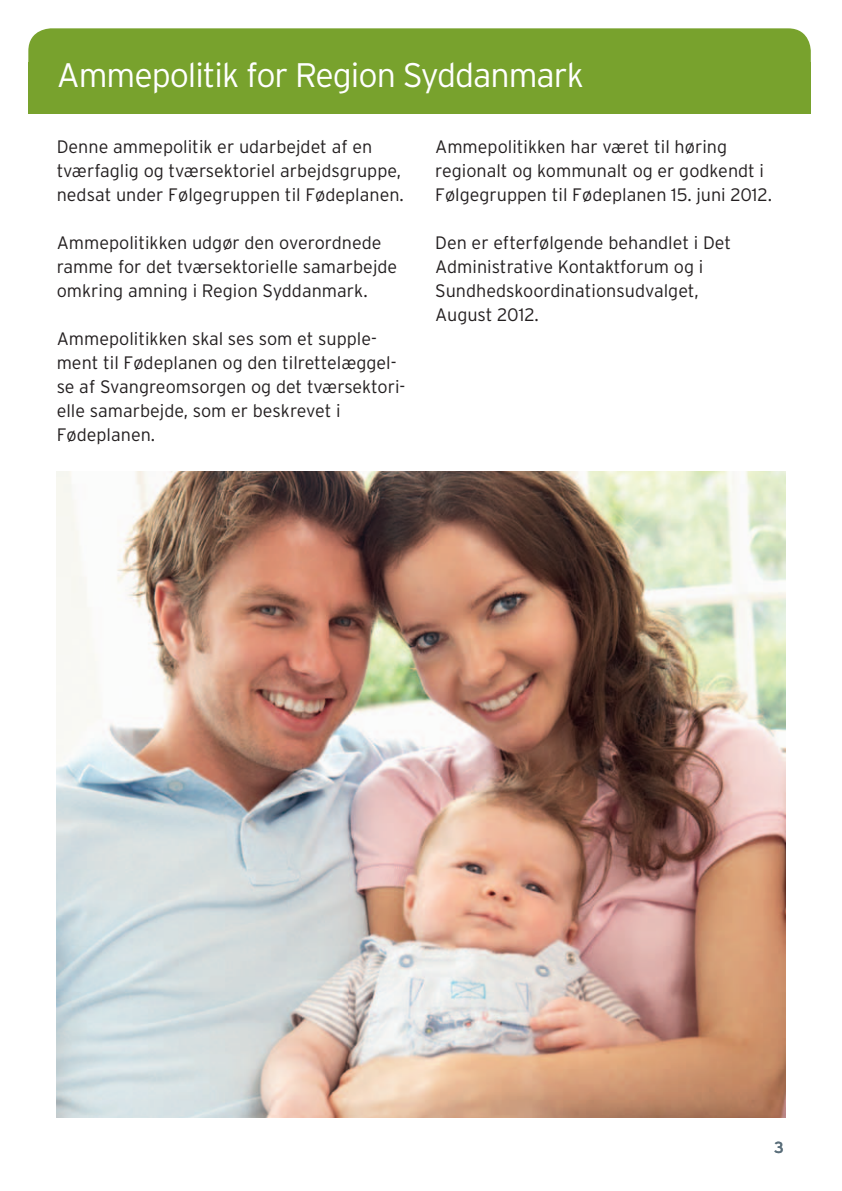
<style>
.page{position:relative;width:842px;height:1191px;background:#fff}
.page>*{position:absolute;margin:0;border:0;box-sizing:border-box;transform-origin:0 0}
.t1{font:300 34px "Interstate";letter-spacing:-.03em;color:#fff}
.t2{font:300 18px/24px "Interstate";color:#231f20}
.t3{font:16px "Interstate";color:#5b6f7b}
</style>
<div class="page">
<div style="left:28px;top:28px;width:783px;height:85px;background:#78a22d;border-radius:23px"></div>
<svg style="left:28px;top:95px;width:783px;height:18px"></svg>
<img style="left:57px;top:471px;width:728px;height:646px">
<h1 class="t1" style="left:57px;top:56px;width:529px">Ammepolitik for Region Syddanmark</h1>
<p class="t2" style="left:57px;top:134px;width:349px">Denne ammepolitik er udarbejdet af en tværfaglig og tværsektoriel arbejdsgruppe, nedsat under Følgegruppen til Fødeplanen.</p>
<p class="t2" style="left:57px;top:230px;width:342px">Ammepolitikken udgør den overordnede ramme for det tværsektorielle samarbejde omkring amning i Region Syddanmark.</p>
<p class="t2" style="left:57px;top:326px;width:350px">Ammepolitikken skal ses som et supple&shy;ment til Fødeplanen og den tilrettelæggel&shy;se af Svangreomsorgen og det tværsektori&shy;elle samarbejde, som er beskrevet i Fødeplanen.</p>
<p class="t2" style="left:435px;top:134px;width:338px">Ammepolitikken har været til høring regionalt og kommunalt og er godkendt i<br>Følgegruppen til Fødeplanen 15. juni 2012.</p>
<p class="t2" style="left:435px;top:230px;width:297px">Den er efterfølgende behandlet i Det<br>Administrative Kontaktforum og i<br>Sundhedskoordinationsudvalget,<br>August 2012.</p>
<p class="t3" style="left:774px;top:1138px;width:11px">3</p>
</div>
